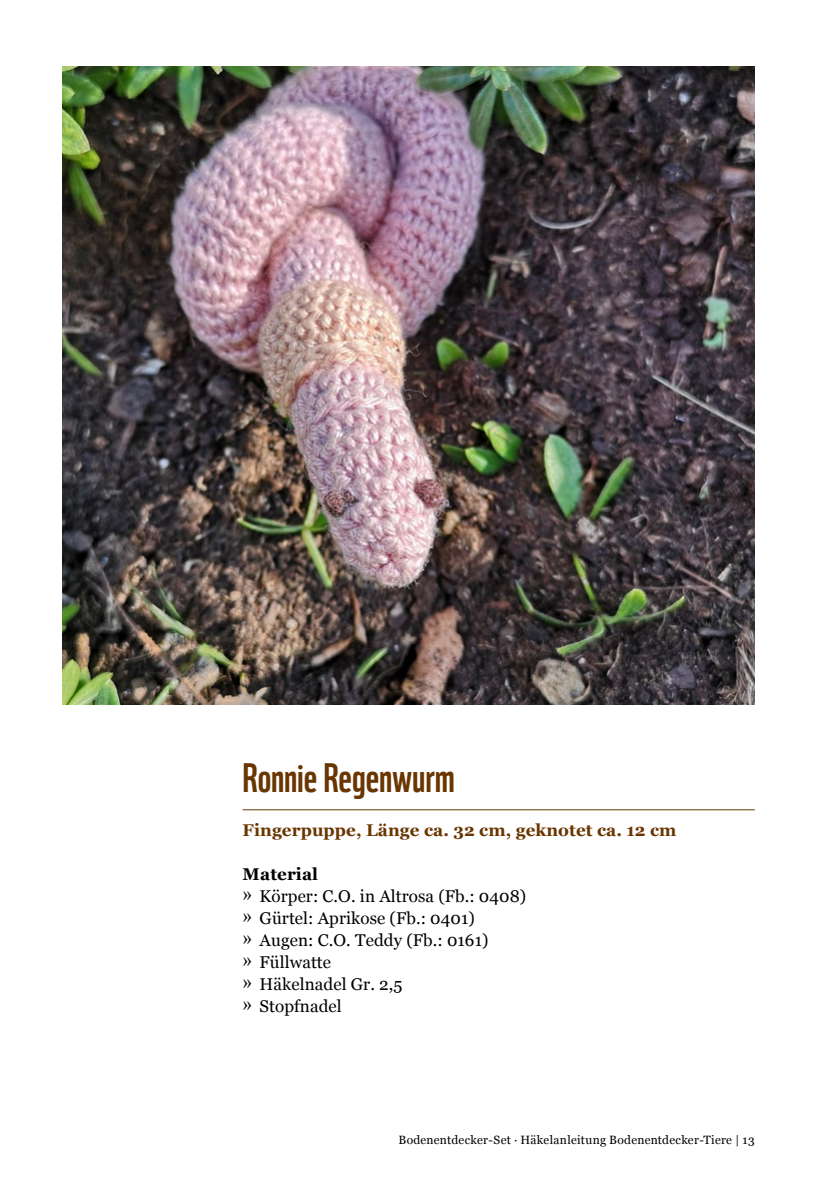
<style>
.page{position:relative;width:840px;height:1191px;background:#fff}
.page>*{position:absolute;margin:0;border:0;box-sizing:border-box;transform-origin:0 0}
.t1{font:40px "WWF";letter-spacing:-.005em;color:#693500}
.t2{font:17px/22px "Georgia";letter-spacing:.005em;color:#000}
.t3{font:700 17px "Georgia";letter-spacing:.005em;color:#693500}
.t4{font:12px "Georgia";letter-spacing:.02em;color:#000}
.s1{font-weight:700}
.s2{font-family:"Adobe Garamond Pro";font-size:26px}
</style>
<div class="page">
<img style="left:62px;top:66px;width:692px;height:638px">
<hr style="left:242px;top:809px;width:512px;height:1px;background:#693500">
<h1 class="t1" style="left:242px;top:746px;width:214px">Ronnie Regenwurm</h1>
<p class="t3" style="left:242px;top:817px;width:435px">Fingerpuppe, Länge ca. 32 cm, geknotet ca. 12 cm</p>
<p class="t2" style="left:242px;top:862px;width:285px"><span class="s1">Material<br></span><span class="s2">»</span> Körper: C.O. in Altrosa (Fb.: 0408) <span class="s2">»</span> Gürtel: Aprikose (Fb.: 0401)<br><span class="s2">»</span> Augen: C.O. Teddy (Fb.: 0161)<br><span class="s2">»</span> Füllwatte<br><span class="s2">»</span> Häkelnadel Gr. 2,5<br><span class="s2">»</span> Stopfnadel</p>
<p class="t4" style="left:398px;top:1131px;width:357px">Bodenentdecker-Set · Häkelanleitung Bodenentdecker-Tiere | 13</p>
</div>
